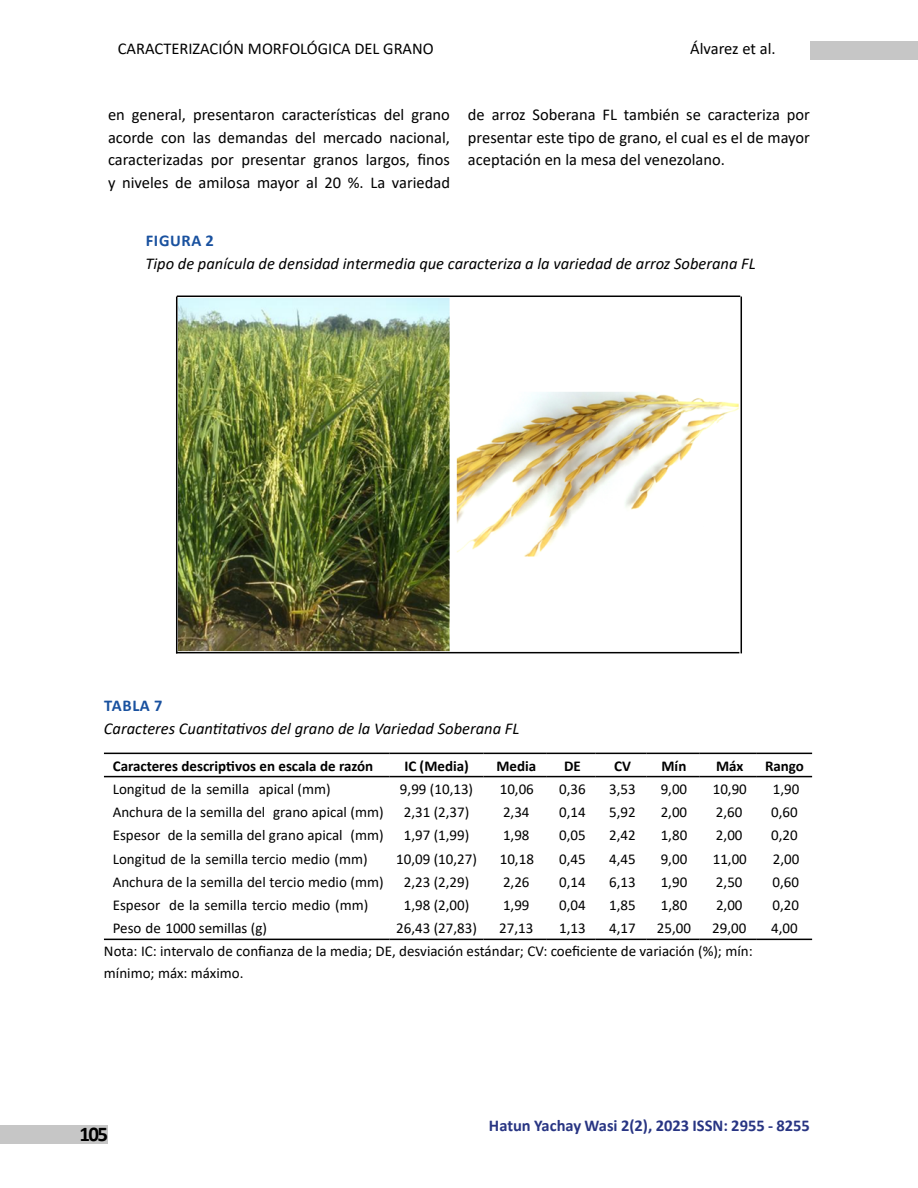
<style>
.page{position:relative;width:918px;height:1188px;background:#fff}
.page>*{position:absolute;margin:0;border:0;box-sizing:border-box;transform-origin:0 0}
.t1{font:700 21px "Calibri";color:#000}
.t2{font:16.5px/22.5px "Calibri";color:#000;text-align:justify}
.t3{font:italic 16.5px "Calibri";color:#000}
.t4{font:700 16.5px "Calibri";color:#283583}
.t5{font:700 16.5px "Calibri";letter-spacing:.04em;color:#19519f}
.t6{font:15px/22.5px "Calibri";color:#000}
.t7{font:700 15px "Calibri";color:#000}
</style>
<div class="page">
<div style="left:0;top:1125px;width:108px;height:19px;background:#c6c6c6"></div>
<div style="left:810px;top:41px;width:108px;height:19px;background:#c6c6c6"></div>
<img style="left:176px;top:296px;width:566px;height:357px">
<hr style="left:176px;top:297px;width:1px;height:356px;background:#000">
<hr style="left:741px;top:297px;width:1px;height:356px;background:#000">
<hr style="left:177px;top:296px;width:563px;height:1px;background:#000">
<hr style="left:176px;top:652px;width:563px;height:1px;background:#000">
<hr style="left:104px;top:776px;width:286px;height:1px;background:#000">
<hr style="left:390px;top:776px;width:93px;height:1px;background:#000">
<hr style="left:483px;top:776px;width:63px;height:1px;background:#000">
<hr style="left:546px;top:776px;width:49px;height:1px;background:#000">
<hr style="left:595px;top:776px;width:51px;height:1px;background:#000">
<hr style="left:646px;top:776px;width:53px;height:1px;background:#000">
<hr style="left:699px;top:776px;width:58px;height:1px;background:#000">
<hr style="left:757px;top:776px;width:55px;height:1px;background:#000">
<hr style="left:104px;top:753px;width:286px;height:1px;background:#000">
<hr style="left:390px;top:753px;width:93px;height:1px;background:#000">
<hr style="left:483px;top:753px;width:63px;height:1px;background:#000">
<hr style="left:546px;top:753px;width:49px;height:1px;background:#000">
<hr style="left:595px;top:753px;width:51px;height:1px;background:#000">
<hr style="left:646px;top:753px;width:53px;height:1px;background:#000">
<hr style="left:699px;top:753px;width:58px;height:1px;background:#000">
<hr style="left:757px;top:753px;width:55px;height:1px;background:#000">
<hr style="left:104px;top:939px;width:286px;height:1px;background:#000">
<hr style="left:390px;top:939px;width:93px;height:1px;background:#000">
<hr style="left:483px;top:939px;width:63px;height:1px;background:#000">
<hr style="left:546px;top:939px;width:49px;height:1px;background:#000">
<hr style="left:595px;top:939px;width:51px;height:1px;background:#000">
<hr style="left:646px;top:939px;width:53px;height:1px;background:#000">
<hr style="left:699px;top:939px;width:58px;height:1px;background:#000">
<hr style="left:757px;top:939px;width:55px;height:1px;background:#000">
<p class="t2" style="left:118px;top:36px;width:318px">CARACTERIZACIÓN MORFOLÓGICA DEL GRANO</p>
<p class="t2" style="left:690px;top:36px;width:87px">Álvarez et al.</p>
<p class="t2" style="left:108px;top:103px;width:343px">en general, presentaron características del grano acorde con las demandas del mercado nacional, caracterizadas por presentar granos largos, finos y niveles de amilosa mayor al 20 %. La variedad</p>
<p class="t2" style="left:468px;top:103px;width:344px">de arroz Soberana FL también se caracteriza por presentar este tipo de grano, el cual es el de mayor aceptación en la mesa del venezolano.</p>
<p class="t5" style="left:146px;top:229px;width:70px">FIGURA 2</p>
<p class="t3" style="left:145px;top:252px;width:612px">Tipo de panícula de densidad intermedia que caracteriza a la variedad de arroz Soberana FL</p>
<p class="t5" style="left:104px;top:694px;width:60px">TABLA 7</p>
<p class="t3" style="left:104px;top:717px;width:417px">Caracteres Cuantitativos del grano de la Variedad Soberana FL</p>
<p class="t7" style="left:113px;top:755px;width:262px">Caracteres descriptivos en escala de razón</p>
<p class="t7" style="left:404px;top:755px;width:66px">IC (Media)</p>
<p class="t7" style="left:496px;top:755px;width:41px">Media</p>
<p class="t7" style="left:564px;top:755px;width:18px">DE</p>
<p class="t7" style="left:614px;top:755px;width:18px">CV</p>
<p class="t7" style="left:662px;top:755px;width:26px">Mín</p>
<p class="t7" style="left:716px;top:755px;width:29px">Máx</p>
<p class="t7" style="left:765px;top:755px;width:40px">Rango</p>
<p class="t6" style="left:113px;top:777px;width:219px">Longitud de la semilla apical (mm)</p>
<p class="t6" style="left:400px;top:777px;width:75px">9,99 (10,13)</p>
<p class="t6" style="left:500px;top:777px;width:36px">10,06</p>
<p class="t6" style="left:559px;top:777px;width:28px">0,36</p>
<p class="t6" style="left:609px;top:777px;width:28px">3,53</p>
<p class="t6" style="left:661px;top:777px;width:28px">9,00</p>
<p class="t6" style="left:713px;top:777px;width:36px">10,90</p>
<p class="t6" style="left:773px;top:777px;width:28px">1,90</p>
<p class="t6" style="left:113px;top:800px;width:272px">Anchura de la semilla del grano apical (mm)</p>
<p class="t6" style="left:404px;top:800px;width:67px">2,31 (2,37)</p>
<p class="t6" style="left:503px;top:800px;width:28px">2,34</p>
<p class="t6" style="left:559px;top:800px;width:28px">0,14</p>
<p class="t6" style="left:609px;top:800px;width:28px">5,92</p>
<p class="t6" style="left:661px;top:800px;width:28px">2,00</p>
<p class="t6" style="left:716px;top:800px;width:28px">2,60</p>
<p class="t6" style="left:771px;top:800px;width:28px">0,60</p>
<p class="t6" style="left:113px;top:824px;width:272px">Espesor de la semilla del grano apical (mm)</p>
<p class="t6" style="left:404px;top:824px;width:67px">1,97 (1,99)</p>
<p class="t6" style="left:503px;top:824px;width:28px">1,98</p>
<p class="t6" style="left:559px;top:824px;width:28px">0,05</p>
<p class="t6" style="left:609px;top:824px;width:28px">2,42</p>
<p class="t6" style="left:661px;top:824px;width:28px">1,80</p>
<p class="t6" style="left:716px;top:824px;width:28px">2,00</p>
<p class="t6" style="left:771px;top:824px;width:28px">0,20</p>
<p class="t6" style="left:113px;top:847px;width:256px">Longitud de la semilla tercio medio (mm)</p>
<p class="t6" style="left:396px;top:847px;width:82px">10,09 (10,27)</p>
<p class="t6" style="left:500px;top:847px;width:36px">10,18</p>
<p class="t6" style="left:559px;top:847px;width:28px">0,45</p>
<p class="t6" style="left:609px;top:847px;width:28px">4,45</p>
<p class="t6" style="left:661px;top:847px;width:28px">9,00</p>
<p class="t6" style="left:713px;top:847px;width:36px">11,00</p>
<p class="t6" style="left:773px;top:847px;width:28px">2,00</p>
<p class="t6" style="left:113px;top:870px;width:272px">Anchura de la semilla del tercio medio (mm)</p>
<p class="t6" style="left:404px;top:870px;width:67px">2,23 (2,29)</p>
<p class="t6" style="left:503px;top:870px;width:28px">2,26</p>
<p class="t6" style="left:559px;top:870px;width:28px">0,14</p>
<p class="t6" style="left:609px;top:870px;width:28px">6,13</p>
<p class="t6" style="left:661px;top:870px;width:28px">1,90</p>
<p class="t6" style="left:716px;top:870px;width:28px">2,50</p>
<p class="t6" style="left:772px;top:870px;width:28px">0,60</p>
<p class="t6" style="left:113px;top:893px;width:257px">Espesor de la semilla tercio medio (mm)</p>
<p class="t6" style="left:404px;top:893px;width:67px">1,98 (2,00)</p>
<p class="t6" style="left:503px;top:893px;width:28px">1,99</p>
<p class="t6" style="left:559px;top:893px;width:28px">0,04</p>
<p class="t6" style="left:609px;top:893px;width:28px">1,85</p>
<p class="t6" style="left:661px;top:893px;width:28px">1,80</p>
<p class="t6" style="left:716px;top:893px;width:28px">2,00</p>
<p class="t6" style="left:772px;top:893px;width:28px">0,20</p>
<p class="t6" style="left:113px;top:917px;width:156px">Peso de 1000 semillas (g)</p>
<p class="t6" style="left:396px;top:917px;width:82px">26,43 (27,83)</p>
<p class="t6" style="left:499px;top:917px;width:36px">27,13</p>
<p class="t6" style="left:559px;top:917px;width:28px">1,13</p>
<p class="t6" style="left:609px;top:917px;width:28px">4,17</p>
<p class="t6" style="left:657px;top:917px;width:36px">25,00</p>
<p class="t6" style="left:712px;top:917px;width:36px">29,00</p>
<p class="t6" style="left:771px;top:917px;width:28px">4,00</p>
<p class="t6" style="left:104px;top:939px;width:650px">Nota: IC: intervalo de confianza de la media; DE, desviación estándar; CV: coeficiente de variación (%); mín: mínimo; máx: máximo.</p>
<h1 class="t1" style="left:80px;top:1119px;width:30px">105</h1>
<p class="t4" style="left:489px;top:1114px;width:323px">Hatun Yachay Wasi 2(2), 2023 ISSN: 2955 - 8255</p>
</div>
